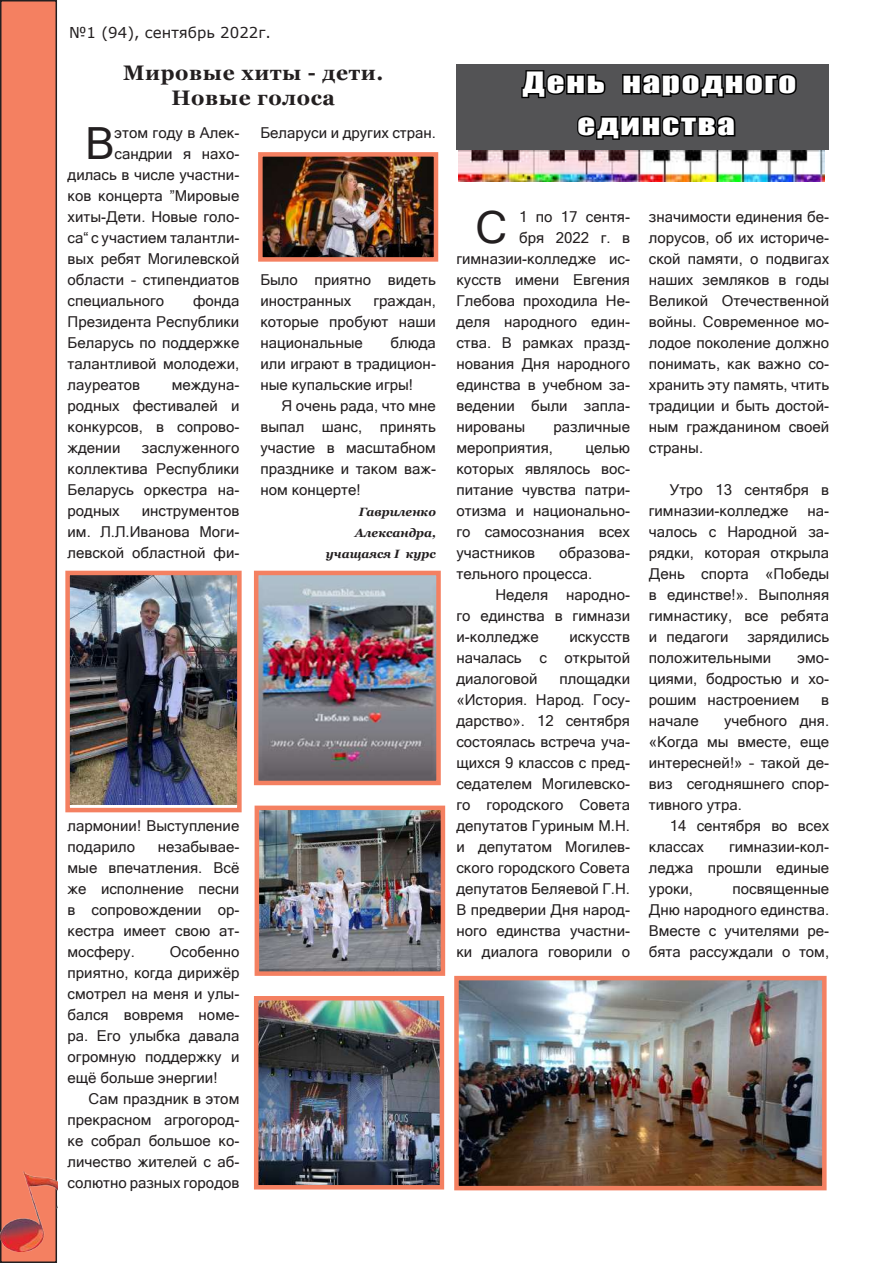
<style>
.page{position:relative;width:893px;height:1263px;background:#fff}
.page>*{position:absolute;margin:0;border:0;box-sizing:border-box;transform-origin:0 0}
.t1{font:44.4px "Microsoft Sans Serif";color:#231f20}
.t2{font:27px/42px "Impact";letter-spacing:.05em;color:#fff;text-align:center;scale:1.29 1}
.t3{font:700 21px/25.2px "Georgia";letter-spacing:.03em;color:#231f20;text-align:center}
.t4{font:15px/21px "Microsoft Sans Serif";color:#231f20;text-align:justify}
.t5{font:15px "MS Reference Sans Serif";color:#231f20}
.t6{font:italic 700 12px/21px "Georgia";color:#231f20;text-align:right}
</style>
<div class="page">
<div style="left:1px;top:1px;width:55px;height:1261px;background:#f48061"></div>
<div style="left:0;top:0;width:57px;height:1263px;border:2px solid #231f20"></div>
<img style="left:1px;top:1172px;width:56px;height:80px">
<img style="left:70px;top:576px;width:167px;height:229px">
<div style="left:65px;top:571px;width:177px;height:241px;border:4px solid #f48061"></div>
<img style="left:263px;top:157px;width:170px;height:100px">
<div style="left:258px;top:152px;width:180px;height:110px;border:4px solid #f48061"></div>
<div style="left:456px;top:64px;width:373px;height:85px;background:#535355"></div>
<svg style="left:521px;top:70px;width:85px;height:29px"></svg>
<svg style="left:622px;top:73px;width:175px;height:25px"></svg>
<svg style="left:577px;top:115px;width:159px;height:25px"></svg>
<img style="left:458px;top:150px;width:366px;height:32px">
<img style="left:459px;top:981px;width:363px;height:204px">
<div style="left:454px;top:976px;width:373px;height:214px;border:4px solid #f48061"></div>
<img style="left:259px;top:576px;width:177px;height:204px">
<div style="left:254px;top:571px;width:187px;height:214px;border:4px solid #f48061"></div>
<img style="left:260px;top:811px;width:180px;height:160px">
<div style="left:255px;top:806px;width:190px;height:170px;border:4px solid #f48061"></div>
<img style="left:259px;top:1001px;width:180px;height:183px">
<div style="left:254px;top:996px;width:190px;height:193px;border:4px solid #f48061"></div>
<p class="t5" style="left:69px;top:23px;width:203px">№1 (94), сентябрь 2022г.</p>
<h3 class="t3" style="left:123px;top:60px;width:262px">Мировые хиты - дети.<br>Новые голоса</h3>
<h1 class="t1" style="left:85px;top:114px;width:31px">В</h1>
<p class="t4" style="left:115px;top:122px;width:126px">этом году в Алек-</p>
<p class="t4" style="left:115px;top:143px;width:126px">сандрии я нахо-</p>
<p class="t4" style="left:68px;top:164px;width:173px">дилась в числе участни-</p>
<p class="t4" style="left:68px;top:185px;width:173px">ков концерта ”Мировые</p>
<p class="t4" style="left:68px;top:206px;width:173px">хиты-Дети. Новые голо-</p>
<p class="t4" style="left:68px;top:227px;width:173px">са“ с участием талантли-</p>
<p class="t4" style="left:68px;top:248px;width:173px">вых ребят Могилевской</p>
<p class="t4" style="left:68px;top:269px;width:173px">области – стипендиатов</p>
<p class="t4" style="left:68px;top:290px;width:98px">специального</p>
<p class="t4" style="left:68px;top:290px;width:173px;text-indent:126px">фонда Президента Республики Беларусь по поддержке талантливой молодежи, лауреатов</p>
<p class="t4" style="left:68px;top:374px;width:173px;text-indent:104px">междуна&shy;родных фестивалей и конкурсов, в сопрово&shy;ждении</p>
<p class="t4" style="left:68px;top:437px;width:173px;text-indent:74px">заслуженного коллектива Республики Беларусь оркестра на&shy;родных</p>
<p class="t4" style="left:68px;top:500px;width:173px;text-indent:74px">инструментов им. Л.Л.Иванова Моги&shy;левской областной фи-</p>
<p class="t4" style="left:260px;top:122px;width:177px">Беларуси и других стран.</p>
<p class="t4" style="left:260px;top:269px;width:177px">Было приятно видеть иностранных</p>
<p class="t4" style="left:260px;top:290px;width:177px;text-indent:113px">граждан, которые пробуют наши национальные</p>
<p class="t4" style="left:260px;top:332px;width:177px;text-indent:130px">блюда или играют в традицион&shy;ные купальские игры!</p>
<p class="t4" style="left:260px;top:395px;width:177px;text-indent:21px">Я очень рада, что мне выпал шанс, принять участие в масштабном празднике и таком важ&shy;ном концерте!</p>
<p class="t6" style="left:326px;top:501px;width:112px">Гавриленко<br>Александра, учащаяся I курс</p>
<p class="t4" style="left:68px;top:815px;width:173px">лармонии! Выступление подарило</p>
<p class="t4" style="left:68px;top:836px;width:173px;text-indent:90px">незабывае&shy;мые впечатления. Всё же исполнение песни в сопровождении ор&shy;кестра имеет свою ат&shy;мосферу.</p>
<p class="t4" style="left:68px;top:941px;width:173px;text-indent:102px">Особенно приятно, когда дирижёр смотрел на меня и улы&shy;бался вовремя номе&shy;ра. Его улыбка давала огромную поддержку и ещё больше энергии!</p>
<p class="t4" style="left:68px;top:1088px;width:173px;text-indent:21px">Сам праздник в этом прекрасном агрогород&shy;ке собрал большое ко&shy;личество жителей с аб&shy;солютно разных городов</p>
<h2 class="t2" style="left:522px;top:61px;width:214px">День народного единства</h2>
<h1 class="t1" style="left:475px;top:198px;width:34px">С</h1>
<p class="t4" style="left:519px;top:206px;width:112px">1 по 17 сентя-</p>
<p class="t4" style="left:519px;top:227px;width:112px">бря 2022 г. в</p>
<p class="t4" style="left:456px;top:248px;width:175px">гимназии-колледже ис-</p>
<p class="t4" style="left:456px;top:269px;width:175px">кусств имени Евгения</p>
<p class="t4" style="left:456px;top:290px;width:175px">Глебова проходила Не-</p>
<p class="t4" style="left:456px;top:311px;width:175px">деля народного един-</p>
<p class="t4" style="left:456px;top:332px;width:175px">ства. В рамках празд-</p>
<p class="t4" style="left:456px;top:353px;width:175px">нования Дня народного</p>
<p class="t4" style="left:456px;top:374px;width:175px">единства в учебном за-</p>
<p class="t4" style="left:456px;top:395px;width:175px">ведении были запла-</p>
<p class="t4" style="left:456px;top:416px;width:70px">нированы</p>
<p class="t4" style="left:553px;top:416px;width:78px">различные</p>
<p class="t4" style="left:456px;top:437px;width:98px">мероприятия,</p>
<p class="t4" style="left:456px;top:437px;width:175px;text-indent:129px">целью которых являлось вос&shy;питание чувства патри&shy;отизма и национально&shy;го самосознания всех участников</p>
<p class="t4" style="left:456px;top:542px;width:175px;text-indent:103px">образова&shy;тельного процесса.</p>
<p class="t4" style="left:456px;top:584px;width:175px;text-indent:39px">Неделя народно&shy;го единства в гимнази и-колледже</p>
<p class="t4" style="left:456px;top:626px;width:175px;text-indent:113px">искусств началась с открытой диалоговой</p>
<p class="t4" style="left:456px;top:668px;width:175px;text-indent:103px">площадки «История. Народ. Госу&shy;дарство». 12 сентября состоялась встреча уча&shy;щихся 9 классов с пред&shy;седателем Могилевско&shy;го городского Совета депутатов Гуриным М.Н. и депутатом Могилев&shy;ского городского Совета депутатов Беляевой Г.Н.<br>В предверии Дня народ&shy;ного единства участни&shy;ки диалога говорили о</p>
<p class="t4" style="left:649px;top:206px;width:182px">значимости единения бе&shy;лорусов, об их историче&shy;ской памяти, о подвигах наших земляков в годы Великой Отечественной войны. Современное мо&shy;лодое поколение должно понимать, как важно со&shy;хранить эту память, чтить традиции и быть достой&shy;ным гражданином своей страны.</p>
<p class="t4" style="left:649px;top:479px;width:182px;text-indent:21px">Утро 13 сентября в гимназии-колледже</p>
<p class="t4" style="left:649px;top:500px;width:182px;text-indent:159px">на&shy;чалось с Народной за&shy;рядки, которая открыла День спорта «Победы в единстве!». Выполняя гимнастику, все ребята и педагоги</p>
<p class="t4" style="left:649px;top:626px;width:182px;text-indent:99px">зарядились положительными</p>
<p class="t4" style="left:649px;top:647px;width:182px;text-indent:149px">эмо&shy;циями, бодростью и хо&shy;рошим настроением</p>
<p class="t4" style="left:821px;top:689px;width:9px">в</p>
<p class="t4" style="left:649px;top:710px;width:182px;text-indent:75px">учебного дня. «Когда мы вместе, еще интересней!» – такой де&shy;виз сегодняшнего спор&shy;тивного утра.</p>
<p class="t4" style="left:649px;top:815px;width:182px;text-indent:21px">14 сентября во всех классах</p>
<p class="t4" style="left:649px;top:710px;width:51px">начале</p>
<p class="t4" style="left:649px;top:836px;width:182px;text-indent:80px">гимназии-кол&shy;леджа прошли единые уроки,</p>
<p class="t4" style="left:649px;top:878px;width:182px;text-indent:84px">посвященные Дню народного единства.<br>Вместе с учителями ре&shy;бята рассуждали о том,</p>
</div>
